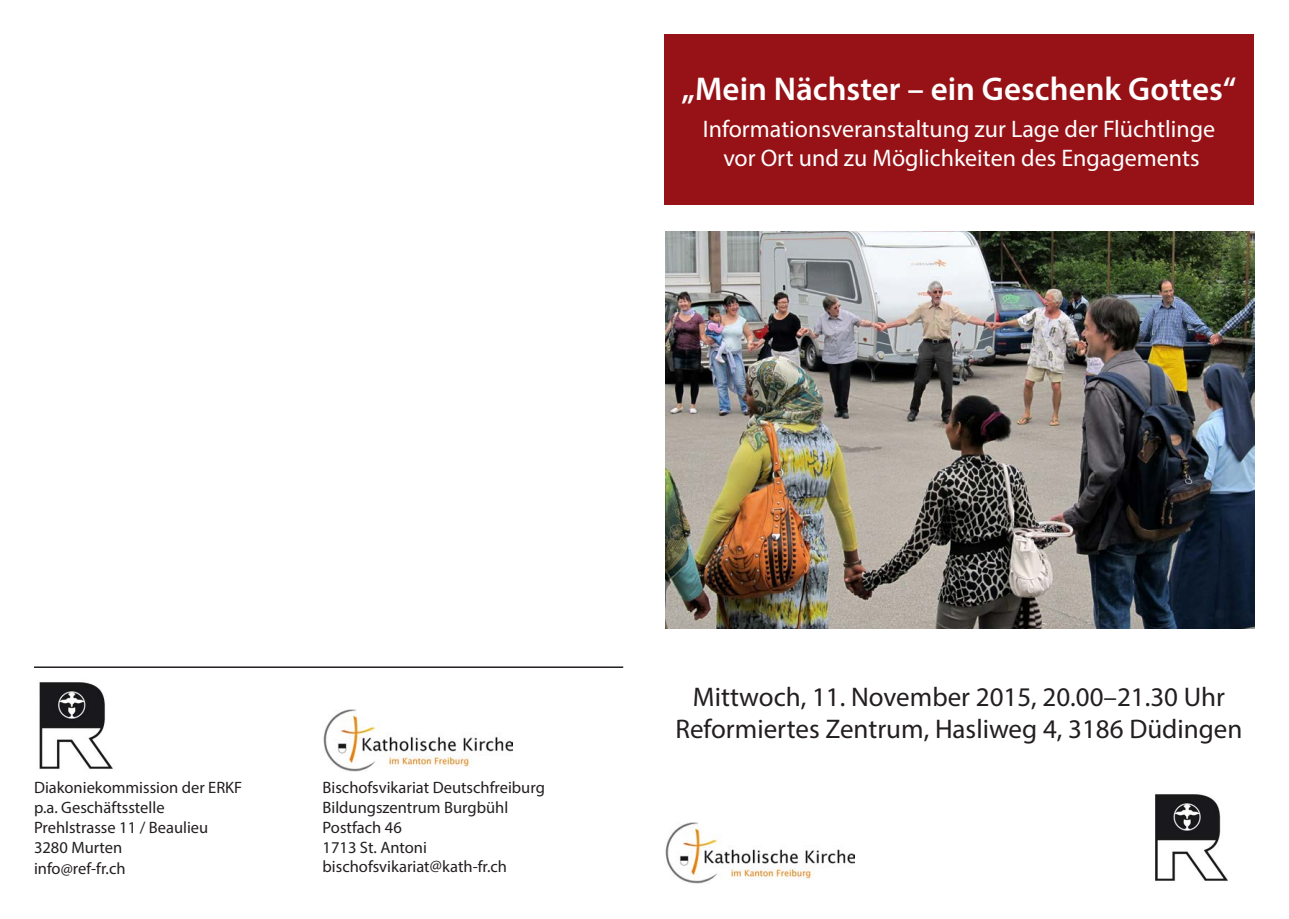
<style>
.page{position:relative;width:1289px;height:919px;background:#fff}
.page>*{position:absolute;margin:0;border:0;box-sizing:border-box;transform-origin:0 0}
.t1{font:600 33px "Myriad Pro";color:#fff}
.t2{font:27px "Myriad Pro";color:#231f20}
.t3{font:24px "Myriad Pro";color:#fff}
.t4{font:16.5px "Myriad Pro";color:#231f20}
</style>
<div class="page">
<hr style="left:34px;top:666px;width:589px;height:2px;background:#231f20">
<img style="left:665px;top:232px;width:589px;height:396px">
<div style="left:664px;top:34px;width:589px;height:170px;background:#971216"></div>
<img style="left:1155px;top:794px;width:73px;height:87px">
<img style="left:665px;top:822px;width:189px;height:61px">
<img style="left:323px;top:709px;width:189px;height:62px">
<img style="left:39px;top:682px;width:74px;height:87px">
<p class="t1" style="left:681px;top:67px;width:556px">„Mein Nächster – ein Geschenk Gottes“</p>
<p class="t3" style="left:702px;top:114px;width:514px">Informationsveranstaltung zur Lage der Flüchtlinge</p>
<p class="t3" style="left:723px;top:143px;width:478px">vor Ort und zu Möglichkeiten des Engagements</p>
<p class="t4" style="left:34px;top:777px;width:210px">Diakoniekommission der ERKF</p>
<p class="t4" style="left:34px;top:797px;width:132px">p.a. Geschäftsstelle</p>
<p class="t4" style="left:34px;top:817px;width:176px">Prehlstrasse 11 / Beaulieu</p>
<p class="t4" style="left:34px;top:836px;width:90px">3280 Murten</p>
<p class="t4" style="left:34px;top:858px;width:93px">info@ref-fr.ch</p>
<p class="t4" style="left:322px;top:777px;width:224px">Bischofsvikariat Deutschfreiburg</p>
<p class="t4" style="left:322px;top:797px;width:187px">Bildungszentrum Burgbühl</p>
<p class="t4" style="left:322px;top:817px;width:81px">Postfach 46</p>
<p class="t4" style="left:322px;top:836px;width:106px">1713 St. Antoni</p>
<p class="t4" style="left:322px;top:856px;width:186px">bischofsvikariat@kath-fr.ch</p>
<p class="t2" style="left:692px;top:680px;width:534px">Mittwoch, 11. November 2015, 20.00–21.30 Uhr</p>
<p class="t2" style="left:675px;top:712px;width:568px">Reformiertes Zentrum, Hasliweg 4, 3186 Düdingen</p>
</div>
